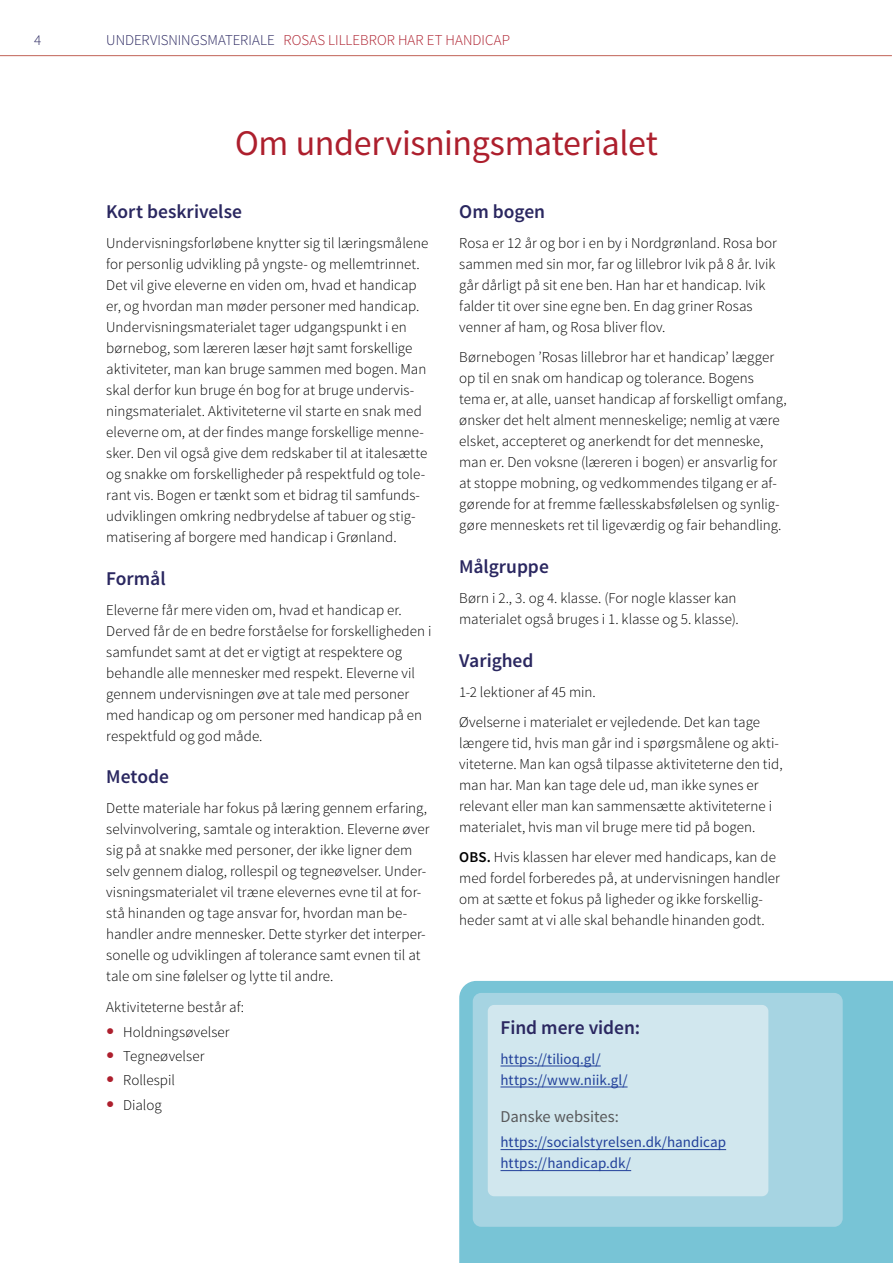
<style>
.page{position:relative;width:893px;height:1263px;background:#fff}
.page>*{position:absolute;margin:0;border:0;box-sizing:border-box;transform-origin:0 0}
.t1{font:36px "Source Sans Pro";letter-spacing:-.01em;color:#ad1f2d}
.t2{font:600 19.5px "Source Sans Pro";color:#2a2760}
.t3{font:16.5px "Source Sans Pro";letter-spacing:-.005em;color:#58595b}
.t4{font:300 15px/21px "Source Sans Pro";color:#000}
.t5{font:15px/21px "Source Sans Pro";letter-spacing:.005em;color:#21409a}
.t6{font:300 15px "Source Sans Pro";letter-spacing:.005em;color:#ad1f2d}
.t7{font:300 15px "Source Sans Pro";color:#2a2760}
.s1{color:#2a2760}
.s2{font-family:"Helvetica Neue LT Std";font-weight:700;font-size:16.5px;color:#ad1f2d}
.s3{font-weight:600}
</style>
<div class="page">
<hr style="left:0;top:55px;width:892px;height:1px;background:#c16257">
<div style="left:459px;top:981px;width:434px;height:282px;background:#78c4d6"></div>
<div style="left:473px;top:993px;width:370px;height:234px;background:#a6d4e2;border-radius:9px"></div>
<div style="left:488px;top:1005px;width:280px;height:191px;background:#d1e7ee;border-radius:6px"></div>
<hr style="left:500px;top:1066px;width:101px;height:1px;background:#21409a">
<hr style="left:500px;top:1087px;width:128px;height:1px;background:#21409a">
<hr style="left:500px;top:1149px;width:226px;height:1px;background:#21409a">
<hr style="left:500px;top:1170px;width:131px;height:1px;background:#21409a">
<p class="t7" style="left:34px;top:31px;width:9px">4</p>
<p class="t6" style="left:106px;top:31px;width:405px"><span class="s1">UNDERVISNINGSMATERIALE</span> ROSAS LILLEBROR HAR ET HANDICAP</p>
<h1 class="t1" style="left:235px;top:120px;width:424px">Om undervisningsmaterialet</h1>
<h2 class="t2" style="left:106px;top:199px;width:137px">Kort beskrivelse</h2>
<p class="t4" style="left:106px;top:233px;width:324px">Undervisningsforløbene knytter sig til læringsmålene for personlig udvikling på yngste- og mellemtrinnet.<br>Det vil give eleverne en viden om, hvad et handicap er, og hvordan man møder personer med handicap.<br>Undervisningsmaterialet tager udgangspunkt i en børnebog, som læreren læser højt samt forskellige aktiviteter, man kan bruge sammen med bogen. Man skal derfor kun bruge én bog for at bruge undervis&shy;ningsmaterialet. Aktiviteterne vil starte en snak med eleverne om, at der findes mange forskellige menne&shy;sker. Den vil også give dem redskaber til at italesætte og snakke om forskelligheder på respektfuld og tole&shy;rant vis. Bogen er tænkt som et bidrag til samfunds&shy;udviklingen omkring nedbrydelse af tabuer og stig&shy;matisering af borgere med handicap i Grønland.</p>
<h2 class="t2" style="left:106px;top:566px;width:61px">Formål</h2>
<p class="t4" style="left:106px;top:599px;width:327px">Eleverne får mere viden om, hvad et handicap er.<br>Derved får de en bedre forståelse for forskelligheden i samfundet samt at det er vigtigt at respektere og behandle alle mennesker med respekt. Eleverne vil gennem undervisningen øve at tale med personer med handicap og om personer med handicap på en respektfuld og god måde.</p>
<h2 class="t2" style="left:106px;top:765px;width:64px">Metode</h2>
<p class="t4" style="left:106px;top:798px;width:325px">Dette materiale har fokus på læring gennem erfaring, selvinvolvering, samtale og interaktion. Eleverne øver sig på at snakke med personer, der ikke ligner dem selv gennem dialog, rollespil og tegneøvelser. Under&shy;visningsmaterialet vil træne elevernes evne til at for&shy;stå hinanden og tage ansvar for, hvordan man be&shy;handler andre mennesker. Dette styrker det interper&shy;sonelle og udviklingen af tolerance samt evnen til at tale om sine følelser og lytte til andre.</p>
<p class="t4" style="left:106px;top:996px;width:139px">Aktiviteterne består af:</p>
<p class="t4" style="left:106px;top:1021px;width:125px"><span class="s2">•</span> Holdningsøvelser</p>
<p class="t4" style="left:106px;top:1045px;width:100px"><span class="s2">•</span> Tegneøvelser</p>
<p class="t4" style="left:106px;top:1070px;width:70px"><span class="s2">•</span> Rollespil</p>
<p class="t4" style="left:106px;top:1094px;width:57px"><span class="s2">•</span> Dialog</p>
<h2 class="t2" style="left:459px;top:199px;width:87px">Om bogen</h2>
<p class="t4" style="left:459px;top:233px;width:319px">Rosa er 12 år og bor i en by i Nordgrønland. Rosa bor sammen med sin mor, far og lillebror Ivik på 8 år. Ivik går dårligt på sit ene ben. Han har et handicap. Ivik falder tit over sine egne ben. En dag griner Rosas venner af ham, og Rosa bliver flov.</p>
<p class="t4" style="left:459px;top:347px;width:329px">Børnebogen ’Rosas lillebror har et handicap’ lægger op til en snak om handicap og tolerance. Bogens tema er, at alle, uanset handicap af forskelligt omfang, ønsker det helt alment menneskelige; nemlig at være elsket, accepteret og anerkendt for det menneske, man er. Den voksne (læreren i bogen) er ansvarlig for at stoppe mobning, og vedkommendes tilgang er af&shy;gørende for at fremme fællesskabsfølelsen og synlig&shy;gøre menneskets ret til ligeværdig og fair behandling.</p>
<h2 class="t2" style="left:459px;top:554px;width:91px">Målgruppe</h2>
<p class="t4" style="left:459px;top:588px;width:281px">Børn i 2., 3. og 4. klasse. (For nogle klasser kan materialet også bruges i 1. klasse og 5. klasse).</p>
<h2 class="t2" style="left:459px;top:648px;width:76px">Varighed</h2>
<p class="t4" style="left:459px;top:677px;width:302px;line-height:30.3px">1-2 lektioner af 45 min.<br>Øvelserne i materialet er vejledende. Det kan tage</p>
<p class="t4" style="left:459px;top:733px;width:325px">længere tid, hvis man går ind i spørgsmålene og akti&shy;viteterne. Man kan også tilpasse aktiviteterne den tid, man har. Man kan tage dele ud, man ikke synes er relevant eller man kan sammensætte aktiviteterne i materialet, hvis man vil bruge mere tid på bogen.</p>
<p class="t4" style="left:459px;top:847px;width:322px"><span class="s3">OBS.</span> Hvis klassen har elever med handicaps, kan de med fordel forberedes på, at undervisningen handler om at sætte et fokus på ligheder og ikke forskellig&shy;heder samt at vi alle skal behandle hinanden godt.</p>
<h2 class="t2" style="left:500px;top:1015px;width:141px">Find mere viden:</h2>
<p class="t5" style="left:500px;top:1048px;width:129px">https://tilioq.gl/ https://www.niik.gl/</p>
<p class="t3" style="left:500px;top:1106px;width:120px">Danske websites:</p>
<p class="t5" style="left:500px;top:1132px;width:227px">https://socialstyrelsen.dk/handicap https://handicap.dk/</p>
</div>
